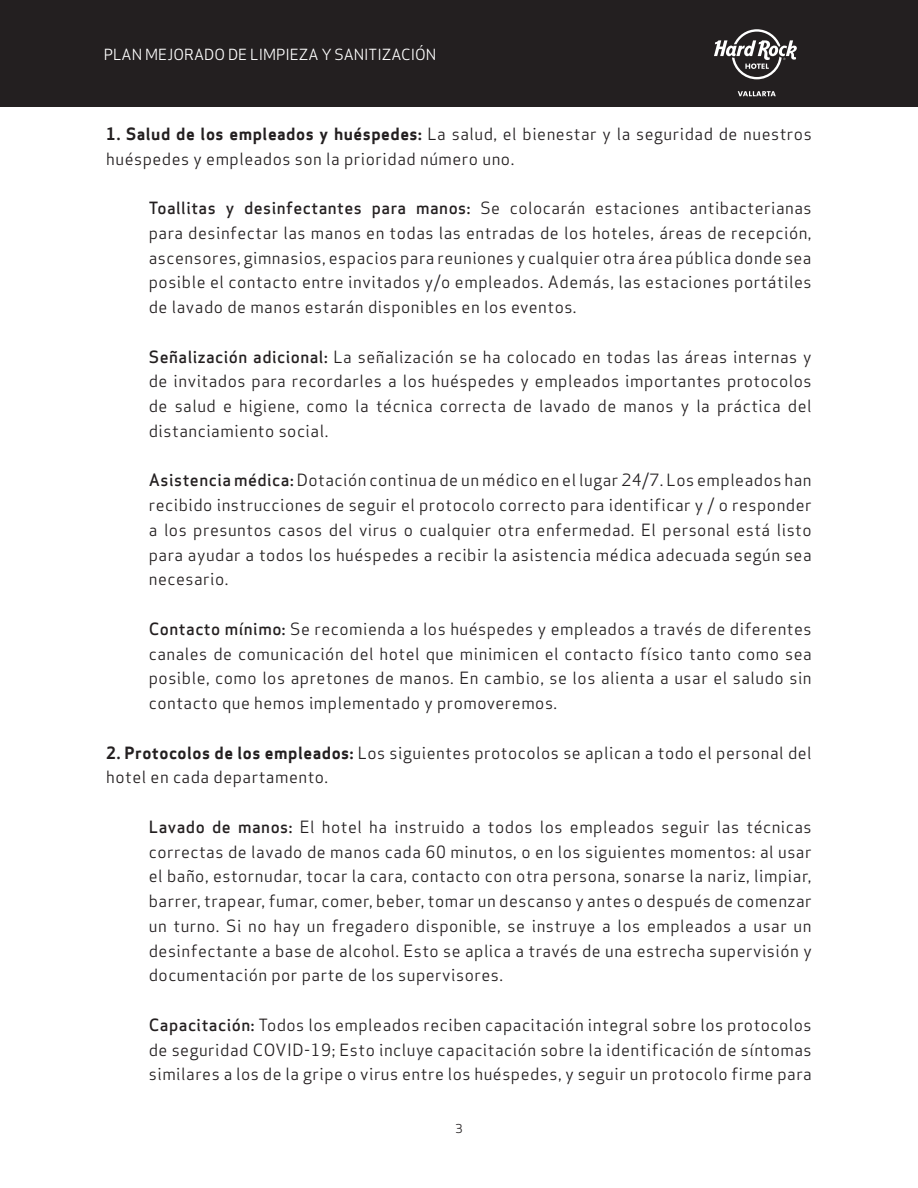
<style>
.page{position:relative;width:918px;height:1188px;background:#fff}
.page>*{position:absolute;margin:0;border:0;box-sizing:border-box;transform-origin:0 0}
.t1{font:16.5px/24.8px "Apex Sans";letter-spacing:.03em;color:#231f20;text-align:justify}
.t2{font:15px "Apex Sans";color:#fff}
.t3{font:12px "Apex Sans";color:#231f20}
.s1{font-weight:700}
.s2{font-weight:500}
</style>
<div class="page">
<div style="left:0;top:0;width:918px;height:106px;background:#231f20"></div>
<svg style="left:714px;top:29px;width:83px;height:50px"></svg>
<svg style="left:738px;top:91px;width:38px;height:5px"></svg>
<p class="t2" style="left:104px;top:42px;width:334px">PLAN MEJORADO DE LIMPIEZA Y SANITIZACIÓN</p>
<p class="t1" style="left:106px;top:120px;width:707px"><span class="s1">1. Salud de los empleados y huéspedes:</span> La salud, el bienestar y la seguridad de nuestros huéspedes y empleados son la prioridad número uno.</p>
<p class="t1" style="left:149px;top:194px;width:664px"><span class="s2">Toallitas y desinfectantes para manos:</span> Se colocarán estaciones antibacterianas para desinfectar las manos en todas las entradas de los hoteles, áreas de recepción, ascensores, gimnasios, espacios para reuniones y cualquier otra área pública donde sea posible el contacto entre invitados y/o empleados. Además, las estaciones portátiles de lavado de manos estarán disponibles en los eventos.</p>
<p class="t1" style="left:149px;top:343px;width:664px"><span class="s2">Señalización adicional:</span> La señalización se ha colocado en todas las áreas internas y de invitados para recordarles a los huéspedes y empleados importantes protocolos de salud e higiene, como la técnica correcta de lavado de manos y la práctica del distanciamiento social.</p>
<p class="t1" style="left:149px;top:466px;width:664px"><span class="s2">Asistencia médica:</span> Dotación continua de un médico en el lugar 24/7. Los empleados han recibido instrucciones de seguir el protocolo correcto para identificar y / o responder a los presuntos casos del virus o cualquier otra enfermedad. El personal está listo para ayudar a todos los huéspedes a recibir la asistencia médica adecuada según sea necesario.</p>
<p class="t1" style="left:149px;top:615px;width:664px"><span class="s2">Contacto mínimo:</span> Se recomienda a los huéspedes y empleados a través de diferentes canales de comunicación del hotel que minimicen el contacto físico tanto como sea posible, como los apretones de manos. En cambio, se los alienta a usar el saludo sin contacto que hemos implementado y promoveremos.</p>
<p class="t1" style="left:106px;top:739px;width:707px"><span class="s1">2. Protocolos de los empleados:</span> Los siguientes protocolos se aplican a todo el personal del hotel en cada departamento.</p>
<p class="t1" style="left:149px;top:813px;width:664px"><span class="s2">Lavado de manos:</span> El hotel ha instruido a todos los empleados seguir las técnicas correctas de lavado de manos cada 60 minutos, o en los siguientes momentos: al usar el baño, estornudar, tocar la cara, contacto con otra persona, sonarse la nariz, limpiar, barrer, trapear, fumar, comer, beber, tomar un descanso y antes o después de comenzar un turno. Si no hay un fregadero disponible, se instruye a los empleados a usar un desinfectante a base de alcohol. Esto se aplica a través de una estrecha supervisión y documentación por parte de los supervisores.</p>
<p class="t1" style="left:149px;top:1011px;width:664px"><span class="s2">Capacitación:</span> Todos los empleados reciben capacitación integral sobre los protocolos de seguridad COVID-19; Esto incluye capacitación sobre la identificación de síntomas similares a los de la gripe o virus entre los huéspedes, y seguir un protocolo firme para</p>
<p class="t3" style="left:455px;top:1119px;width:9px">3</p>
</div>
